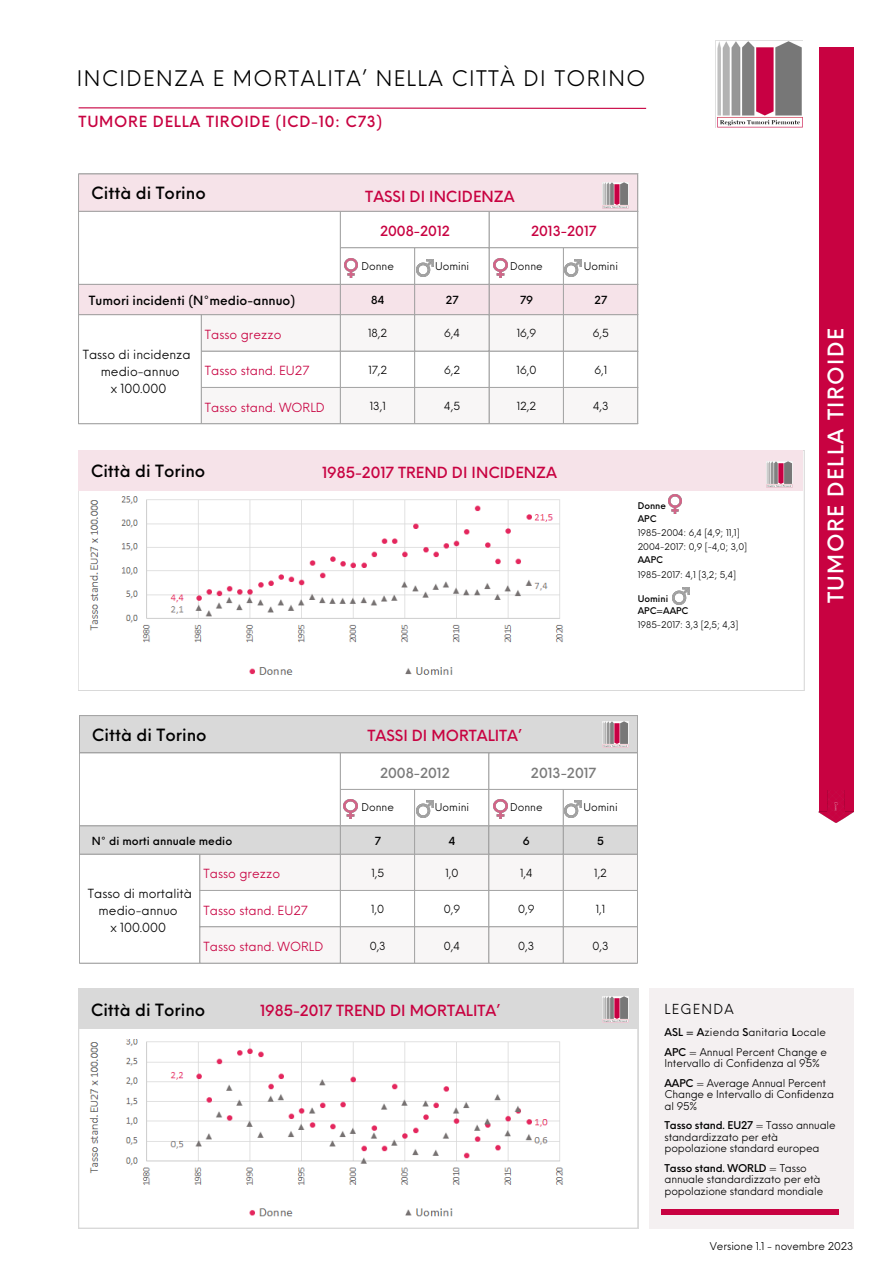
<style>
.page{position:relative;width:894px;height:1264px;background:#fff}
.page>*{position:absolute;margin:0;border:0;box-sizing:border-box;transform-origin:0 0}
.t1{font:21px "Neue Einstellung";letter-spacing:.065em;color:#000}
.t2{font:500 21px "Neue Einstellung";letter-spacing:.065em;color:#fff}
.t3{font:500 16.5px "Neue Einstellung";color:#000}
.t4{font:500 15px "Neue Einstellung";color:#c80241}
.t5{font:500 15px "Neue Einstellung";letter-spacing:.05em;color:#c80241}
.t6{font:500 13.65px "Neue Einstellung";color:#c80241}
.t7{font:500 13.65px "Neue Einstellung";color:#7a7a7a}
.t8{font:13.5px "Neue Einstellung";letter-spacing:.09em;color:#000}
.t9{font:500 12.45px "Neue Einstellung";color:#000}
.t10{font:12.3px "Neue Einstellung";color:#c80241}
.t11{font:12.3px/17.1px "Neue Einstellung";color:#000;text-align:center}
.t12{font:10.95px "Neue Einstellung";color:#000}
.t13{font:500 10.95px "Neue Einstellung";color:#000}
.t14{font:10.5px/11.6px "Neue Einstellung";letter-spacing:-.015em;color:#000}
.t15{font:10.5px "Neue Einstellung";letter-spacing:.01em;color:#000}
.t16{font:9px "Neue Einstellung";color:#000}
.t17{font:500 9px "Neue Einstellung";color:#000}
.s1{font-weight:500}
</style>
<div class="page">
<div style="left:818px;top:48px;width:35px;height:763px;background:#c80241"></div>
<img style="left:818px;top:790px;width:35px;height:32px">
<svg style="left:78px;top:107px;width:569px;height:2px"></svg>
<svg style="left:79px;top:175px;width:558px;height:139px"></svg>
<svg style="left:202px;top:315px;width:436px;height:109px;fill:#f8f6f6"></svg>
<hr style="left:78px;top:174px;width:1px;height:249px;background:#a6a6a6">
<hr style="left:201px;top:315px;width:1px;height:108px;background:#a6a6a6">
<hr style="left:340px;top:211px;width:1px;height:212px;background:#a6a6a6">
<hr style="left:414px;top:248px;width:1px;height:175px;background:#a6a6a6">
<hr style="left:488px;top:211px;width:1px;height:212px;background:#a6a6a6">
<hr style="left:563px;top:248px;width:1px;height:175px;background:#a6a6a6">
<hr style="left:637px;top:174px;width:1px;height:249px;background:#a6a6a6">
<hr style="left:78px;top:174px;width:559px;height:1px;background:#a6a6a6">
<hr style="left:78px;top:211px;width:559px;height:1px;background:#a6a6a6">
<hr style="left:340px;top:247px;width:297px;height:1px;background:#a6a6a6">
<hr style="left:78px;top:284px;width:559px;height:1px;background:#a6a6a6">
<hr style="left:78px;top:314px;width:559px;height:1px;background:#a6a6a6">
<hr style="left:201px;top:351px;width:436px;height:1px;background:#a6a6a6">
<hr style="left:201px;top:387px;width:436px;height:1px;background:#a6a6a6">
<hr style="left:78px;top:423px;width:559px;height:1px;background:#a6a6a6">
<img style="left:344px;top:258px;width:14px;height:19px">
<img style="left:493px;top:258px;width:14px;height:19px">
<img style="left:417px;top:260px;width:16px;height:17px">
<img style="left:564px;top:260px;width:17px;height:17px">
<div style="left:79px;top:450px;width:724px;height:41px;background:#f6e3e9"></div>
<img style="left:715px;top:41px;width:87px;height:87px">
<img style="left:602px;top:183px;width:26px;height:25px">
<img style="left:766px;top:461px;width:26px;height:26px">
<div style="left:648px;top:988px;width:204px;height:240px;background:#f4f0f1"></div>
<img style="left:668px;top:494px;width:13px;height:19px">
<img style="left:672px;top:587px;width:17px;height:17px">
<div style="left:661px;top:1209px;width:177px;height:5px;background:#c80241"></div>
<svg style="left:80px;top:716px;width:557px;height:137px"></svg>
<svg style="left:200px;top:854px;width:437px;height:108px;fill:#f8f6f6"></svg>
<hr style="left:79px;top:716px;width:1px;height:246px;background:#a6a6a6">
<hr style="left:199px;top:854px;width:1px;height:108px;background:#a6a6a6">
<hr style="left:340px;top:753px;width:1px;height:209px;background:#a6a6a6">
<hr style="left:414px;top:789px;width:1px;height:173px;background:#a6a6a6">
<hr style="left:488px;top:753px;width:1px;height:209px;background:#a6a6a6">
<hr style="left:562px;top:789px;width:1px;height:173px;background:#a6a6a6">
<hr style="left:637px;top:716px;width:1px;height:246px;background:#a6a6a6">
<hr style="left:79px;top:715px;width:558px;height:1px;background:#a6a6a6">
<hr style="left:79px;top:752px;width:558px;height:1px;background:#a6a6a6">
<hr style="left:340px;top:789px;width:297px;height:1px;background:#a6a6a6">
<hr style="left:79px;top:825px;width:558px;height:1px;background:#a6a6a6">
<hr style="left:79px;top:853px;width:558px;height:1px;background:#a6a6a6">
<hr style="left:199px;top:890px;width:438px;height:1px;background:#a6a6a6">
<hr style="left:199px;top:926px;width:438px;height:1px;background:#a6a6a6">
<hr style="left:79px;top:962px;width:558px;height:1px;background:#a6a6a6">
<img style="left:343px;top:799px;width:14px;height:19px">
<img style="left:493px;top:799px;width:14px;height:19px">
<img style="left:417px;top:800px;width:16px;height:17px">
<img style="left:564px;top:800px;width:17px;height:17px">
<svg style="left:78px;top:988px;width:560px;height:240px"></svg>
<div style="left:79px;top:988px;width:558px;height:41px;background:#d9d9d9"></div>
<img style="left:602px;top:721px;width:26px;height:26px">
<img style="left:602px;top:996px;width:26px;height:26px">
<img style="left:89px;top:496px;width:475px;height:179px">
<img style="left:86px;top:1039px;width:488px;height:182px">
<p class="t1" style="left:77px;top:59px;width:570px">INCIDENZA E MORTALITA’ NELLA CITTÀ DI TORINO</p>
<p class="t5" style="left:79px;top:108px;width:305px">TUMORE DELLA TIROIDE (ICD-10: C73)</p>
<p class="t3" style="left:91px;top:179px;width:116px">Città di Torino</p>
<p class="t4" style="left:365px;top:183px;width:151px">TASSI DI INCIDENZA</p>
<p class="t6" style="left:380px;top:219px;width:71px">2008-2012</p>
<p class="t6" style="left:531px;top:219px;width:67px">2013-2017</p>
<p class="t14" style="left:361px;top:259px;width:34px">Donne</p>
<p class="t14" style="left:435px;top:259px;width:36px">Uomini</p>
<p class="t14" style="left:510px;top:259px;width:34px">Donne</p>
<p class="t14" style="left:583px;top:259px;width:36px">Uomini</p>
<p class="t9" style="left:89px;top:289px;width:208px">Tumori incidenti (N°medio-annuo)</p>
<p class="t13" style="left:371px;top:290px;width:15px">84</p>
<p class="t13" style="left:446px;top:290px;width:14px">27</p>
<p class="t13" style="left:520px;top:290px;width:15px">79</p>
<p class="t13" style="left:594px;top:290px;width:14px">27</p>
<p class="t11" style="left:83px;top:344px;width:110px">Tasso di incidenza medio-annuo</p>
<p class="t11" style="left:111px;top:378px;width:57px">x 100.000</p>
<p class="t10" style="left:205px;top:323px;width:78px">Tasso grezzo</p>
<p class="t12" style="left:368px;top:324px;width:21px">18,2</p>
<p class="t12" style="left:444px;top:324px;width:17px">6,4</p>
<p class="t12" style="left:516px;top:324px;width:21px">16,9</p>
<p class="t12" style="left:592px;top:324px;width:18px">6,5</p>
<p class="t10" style="left:205px;top:360px;width:106px">Tasso stand. EU27</p>
<p class="t12" style="left:368px;top:360px;width:20px">17,2</p>
<p class="t12" style="left:444px;top:360px;width:18px">6,2</p>
<p class="t12" style="left:516px;top:360px;width:21px">16,0</p>
<p class="t12" style="left:594px;top:360px;width:14px">6,1</p>
<p class="t10" style="left:205px;top:396px;width:121px">Tasso stand. WORLD</p>
<p class="t12" style="left:369px;top:396px;width:18px">13,1</p>
<p class="t12" style="left:444px;top:396px;width:17px">4,5</p>
<p class="t12" style="left:516px;top:396px;width:21px">12,2</p>
<p class="t12" style="left:593px;top:396px;width:17px">4,3</p>
<p class="t3" style="left:91px;top:456px;width:116px">Città di Torino</p>
<p class="t4" style="left:322px;top:459px;width:236px">1985-2017 TREND DI INCIDENZA</p>
<p class="t17" style="left:637px;top:498px;width:30px">Donne</p>
<p class="t17" style="left:637px;top:511px;width:20px">APC</p>
<p class="t16" style="left:637px;top:525px;width:103px">1985-2004: 6,4 [4,9; 11,1]</p>
<p class="t16" style="left:637px;top:538px;width:111px">2004-2017: 0,9 [-4,0; 3,0]</p>
<p class="t17" style="left:637px;top:552px;width:27px">AAPC</p>
<p class="t16" style="left:637px;top:566px;width:100px">1985-2017: 4,1 [3,2; 5,4]</p>
<p class="t17" style="left:637px;top:590px;width:32px">Uomini</p>
<p class="t17" style="left:637px;top:603px;width:52px">APC=AAPC</p>
<p class="t16" style="left:637px;top:616px;width:102px">1985-2017: 3,3 [2,5; 4,3]</p>
<p class="t2" style="left:816px;top:603px;width:276px;rotate:-90deg">TUMORE DELLA TIROIDE</p>
<p class="t3" style="left:92px;top:720px;width:116px">Città di Torino</p>
<p class="t4" style="left:367px;top:722px;width:156px">TASSI DI MORTALITA’</p>
<p class="t7" style="left:380px;top:760px;width:71px">2008-2012</p>
<p class="t7" style="left:530px;top:760px;width:67px">2013-2017</p>
<p class="t14" style="left:361px;top:800px;width:34px">Donne</p>
<p class="t14" style="left:435px;top:800px;width:36px">Uomini</p>
<p class="t14" style="left:510px;top:800px;width:34px">Donne</p>
<p class="t14" style="left:583px;top:800px;width:36px">Uomini</p>
<p class="t13" style="left:92px;top:830px;width:142px">N° di morti annuale medio</p>
<p class="t13" style="left:374px;top:830px;width:8px">7</p>
<p class="t13" style="left:448px;top:830px;width:8px">4</p>
<p class="t13" style="left:522px;top:830px;width:8px">6</p>
<p class="t13" style="left:597px;top:830px;width:8px">5</p>
<p class="t11" style="left:88px;top:883px;width:105px">Tasso di mortalità medio-annuo</p>
<p class="t11" style="left:110px;top:917px;width:57px">x 100.000</p>
<p class="t10" style="left:203px;top:862px;width:78px">Tasso grezzo</p>
<p class="t12" style="left:371px;top:863px;width:14px">1,5</p>
<p class="t12" style="left:445px;top:863px;width:15px">1,0</p>
<p class="t12" style="left:520px;top:863px;width:14px">1,4</p>
<p class="t12" style="left:594px;top:863px;width:14px">1,2</p>
<p class="t10" style="left:203px;top:899px;width:106px">Tasso stand. EU27</p>
<p class="t12" style="left:371px;top:899px;width:15px">1,0</p>
<p class="t12" style="left:443px;top:899px;width:18px">0,9</p>
<p class="t12" style="left:518px;top:899px;width:18px">0,9</p>
<p class="t12" style="left:595px;top:899px;width:11px">1,1</p>
<p class="t10" style="left:203px;top:935px;width:121px">Tasso stand. WORLD</p>
<p class="t12" style="left:369px;top:935px;width:18px">0,3</p>
<p class="t12" style="left:444px;top:935px;width:18px">0,4</p>
<p class="t12" style="left:518px;top:935px;width:18px">0,3</p>
<p class="t12" style="left:592px;top:935px;width:18px">0,3</p>
<p class="t3" style="left:91px;top:994px;width:116px">Città di Torino</p>
<p class="t4" style="left:260px;top:997px;width:241px">1985-2017 TREND DI MORTALITA’</p>
<p class="t8" style="left:664px;top:996px;width:71px">LEGENDA</p>
<p class="t15" style="left:664px;top:1022px;width:163px"><span class="s1">ASL = A</span>zienda <span class="s1">S</span>anitaria <span class="s1">L</span>ocale</p>
<p class="t14" style="left:664px;top:1044px;width:164px"><span class="s1">APC</span> = Annual Percent Change e<br>Intervallo di Confidenza al 95%</p>
<p class="t14" style="left:664px;top:1075px;width:171px"><span class="s1">AAPC</span> = Average Annual Percent<br>Change e Intervallo di Confidenza al 95%</p>
<p class="t14" style="left:664px;top:1118px;width:173px"><span class="s1">Tasso stand. EU27</span> = Tasso annuale standardizzato per età popolazione standard europea</p>
<p class="t14" style="left:664px;top:1160px;width:160px"><span class="s1">Tasso stand. WORLD</span> = Tasso annuale standardizzato per età popolazione standard mondiale</p>
<p class="t14" style="left:709px;top:1239px;width:145px">Versione 1.1 - novembre 2023</p>
</div>
